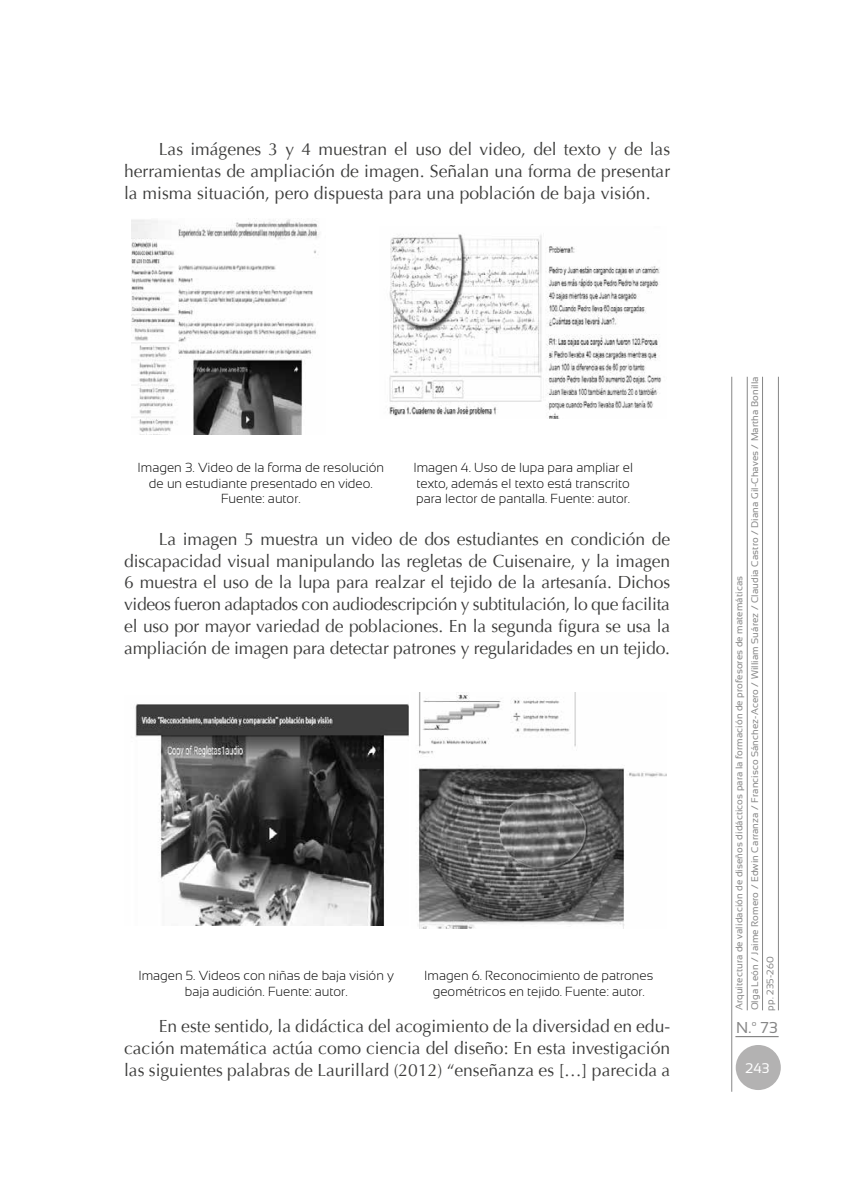
<style>
.page{position:relative;width:844px;height:1191px;background:#fff}
.page>*{position:absolute;margin:0;border:0;box-sizing:border-box;transform-origin:0 0}
.t1{font:17.5px/21.9px "Optima";color:#3c3c3b;text-align:justify}
.t2{font:15.75px "Sansation";color:#878787}
.t3{font:14px "Sansation";color:#fff}
.t4{font:300 13.12px/15.8px "Sansation";color:#000;text-align:center}
.t5{font:9.62px/15.6px "Sansation";letter-spacing:.01em;color:#878787}
</style>
<div class="page">
<hr style="left:731px;top:377px;width:1px;height:714px;background:#878787">
<hr style="left:746px;top:377px;width:1px;height:633px;background:#878787">
<hr style="left:762px;top:377px;width:1px;height:633px;background:#878787">
<hr style="left:777px;top:377px;width:1px;height:633px;background:#878787">
<hr style="left:735px;top:1036px;width:43px;height:1px;background:#706f6f">
<div style="left:735px;top:1045px;width:45px;height:45px;background:#b3b2b2;border-radius:50%"></div>
<img style="left:131px;top:218px;width:189px;height:216px">
<img style="left:389px;top:234px;width:272px;height:184px">
<img style="left:135px;top:704px;width:273px;height:221px">
<img style="left:418px;top:692px;width:248px;height:236px">
<p class="t1" style="left:124px;top:138px;width:547px;text-indent:35px">Las imágenes 3 y 4 muestran el uso del video, del texto y de las herramientas de ampliación de imagen. Señalan una forma de presentar la misma situación, pero dispuesta para una población de baja visión.</p>
<p class="t4" style="left:137px;top:459px;width:248px">Imagen 3. Video de la forma de resolución de un estudiante presentado en video.<br>Fuente: autor.</p>
<p class="t4" style="left:413px;top:459px;width:221px;text-align:left">Imagen 4. Uso de lupa para ampliar el texto, además el texto está transcrito para lector de pantalla. Fuente: autor.</p>
<p class="t1" style="left:124px;top:528px;width:547px;text-indent:35px">La imagen 5 muestra un video de dos estudiantes en condición de discapacidad visual manipulando las regletas de Cuisenaire, y la imagen 6 muestra el uso de la lupa para realzar el tejido de la artesanía. Dichos videos fueron adaptados con audiodescripción y subtitulación, lo que facilita el uso por mayor variedad de poblaciones. En la segunda figura se usa la ampliación de imagen para detectar patrones y regularidades en un tejido.</p>
<p class="t4" style="left:138px;top:968px;width:257px">Imagen 5. Videos con niñas de baja visión y baja audición. Fuente: autor.</p>
<p class="t4" style="left:424px;top:968px;width:230px">Imagen 6. Reconocimiento de patrones geométricos en tejido. Fuente: autor.</p>
<p class="t1" style="left:124px;top:1015px;width:547px;text-indent:35px">En este sentido, la didáctica del acogimiento de la diversidad en edu&shy;cación matemática actúa como ciencia del diseño: En esta investigación las siguientes palabras de Laurillard (2012) “enseñanza es […] parecida a</p>
<p class="t5" style="left:731px;top:1010px;width:636px;rotate:-90deg">Arquitectura de validación de diseños didácticos para la formación de profesores de matemáticas<br>Olga León / Jaime Romero / Edwin Carranza / Francisco Sánchez-Acero / William Suárez / Claudia Castro / Diana Gil-Chaves / Martha Bonilla pp. 235-260</p>
<p class="t2" style="left:736px;top:1018px;width:43px">N.º 73</p>
<p class="t3" style="left:745px;top:1060px;width:26px">243</p>
</div>
